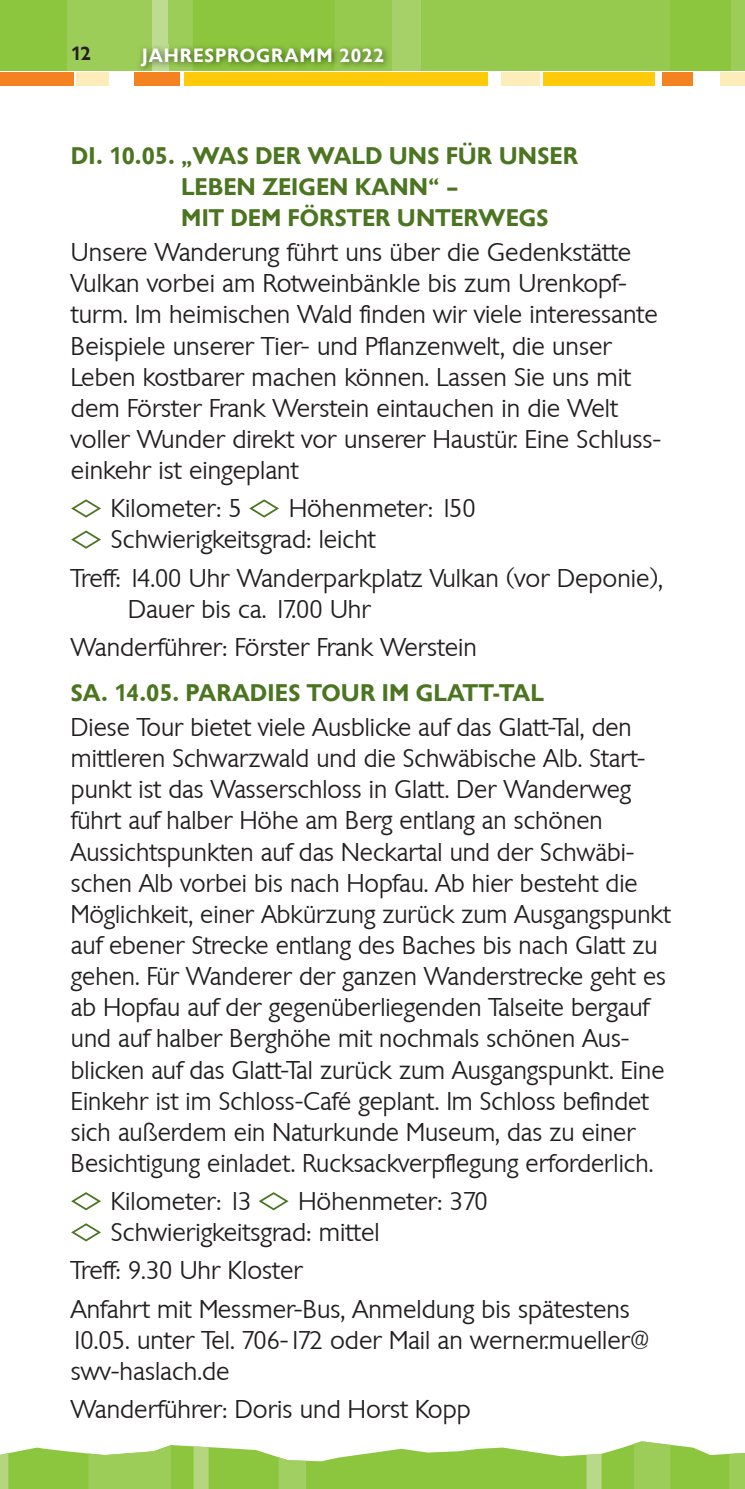
<style>
.page{position:relative;width:745px;height:1489px;background:#fff}
.page>*{position:absolute;margin:0;border:0;box-sizing:border-box;transform-origin:0 0}
.t1{font:300 25px/31.2px "Chantilly";color:#231f20}
.t2{font:700 25px/31px "Chantilly";color:#4b7520}
.t3{font:700 20px "Chantilly";letter-spacing:.04em;color:#fff}
.t4{font:700 20px "Chantilly";color:#231f20}
.s1{font-size:17.5px;color:#4b7520}
</style>
<div class="page">
<svg style="left:0;top:1441px;width:745px;height:47px"></svg>
<div style="left:0;top:0;width:744px;height:71px;background:#8bc63e"></div>
<div style="left:67px;top:0;width:126px;height:71px;background:#9ccd58"></div>
<div style="left:152px;top:0;width:16px;height:71px;background:#bddb91"></div>
<div style="left:335px;top:0;width:334px;height:71px;background:#96ca4f"></div>
<div style="left:392px;top:0;width:29px;height:71px;background:#a6d169"></div>
<div style="left:730px;top:0;width:14px;height:71px;background:#9ccd58"></div>
<img style="left:136px;top:44px;width:255px;height:27px">
<img style="left:152px;top:44px;width:16px;height:27px">
<svg style="left:744px;top:0;width:1px;height:86px"></svg>
<div style="left:719px;top:72px;width:25px;height:14px;background:#feedbb"></div>
<div style="left:184px;top:72px;width:304px;height:14px;background:#feca0a"></div>
<div style="left:543px;top:72px;width:111px;height:14px;background:#feca0a"></div>
<div style="left:134px;top:72px;width:46px;height:14px;background:#f58220"></div>
<div style="left:501px;top:72px;width:38px;height:14px;background:#feedbb"></div>
<div style="left:77px;top:72px;width:32px;height:14px;background:#feedbb"></div>
<div style="left:0;top:72px;width:73px;height:14px;background:#f58220"></div>
<div style="left:661px;top:72px;width:31px;height:14px;background:#f58220"></div>
<p class="t4" style="left:71px;top:43px;width:22px">12</p>
<p class="t3" style="left:142px;top:44px;width:243px">JAHRESPROGRAMM 2022</p>
<p class="t2" style="left:181px;top:141px;width:398px;text-indent:-110px">DI. 10.05. „WAS DER WALD UNS FÜR UNSER<br>LEBEN ZEIGEN KANN“ –<br>MIT DEM FÖRSTER UNTERWEGS</p>
<p class="t1" style="left:71px;top:237px;width:591px">Unsere Wanderung führt uns über die Gedenkstätte Vulkan vorbei am Rotweinbänkle bis zum Urenkopf&shy;turm. Im heimischen Wald finden wir viele interessante Beispiele unserer Tier- und Pflanzenwelt, die unser Leben kostbarer machen können. Lassen Sie uns mit dem Förster Frank Werstein eintauchen in die Welt voller Wunder direkt vor unserer Haustür. Eine Schluss&shy;einkehr ist eingeplant</p>
<p class="t1" style="left:71px;top:493px;width:406px"><span class="s1">◊</span> Kilometer: 5 <span class="s1">◊</span> Höhenmeter: 150 <span class="s1">◊</span> Schwierigkeitsgrad: leicht</p>
<p class="t1" style="left:128px;top:562px;width:536px;text-indent:-57px">Treff: 14.00 Uhr Wanderparkplatz Vulkan (vor Deponie),<br>Dauer bis ca. 17.00 Uhr</p>
<p class="t1" style="left:71px;top:631px;width:407px">Wanderführer: Förster Frank Werstein</p>
<p class="t2" style="left:71px;top:678px;width:474px">SA. 14.05. PARADIES TOUR IM GLATT-TAL</p>
<p class="t1" style="left:71px;top:711px;width:601px">Diese Tour bietet viele Ausblicke auf das Glatt-Tal, den mittleren Schwarzwald und die Schwäbische Alb. Start&shy;punkt ist das Wasserschloss in Glatt. Der Wanderweg führt auf halber Höhe am Berg entlang an schönen Aussichtspunkten auf das Neckartal und der Schwäbi&shy;schen Alb vorbei bis nach Hopfau. Ab hier besteht die Möglichkeit, einer Abkürzung zurück zum Ausgangspunkt auf ebener Strecke entlang des Baches bis nach Glatt zu gehen. Für Wanderer der ganzen Wanderstrecke geht es ab Hopfau auf der gegenüberliegenden Talseite bergauf und auf halber Berghöhe mit nochmals schönen Aus&shy;blicken auf das Glatt-Tal zurück zum Ausgangspunkt. Eine Einkehr ist im Schloss-Café geplant. Im Schloss befindet sich außerdem ein Naturkunde Museum, das zu einer Besichtigung einladet. Rucksackverpflegung erforderlich.</p>
<p class="t1" style="left:71px;top:1185px;width:418px"><span class="s1">◊</span> Kilometer: 13 <span class="s1">◊</span> Höhenmeter: 370 <span class="s1">◊</span> Schwierigkeitsgrad: mittel</p>
<p class="t1" style="left:71px;top:1251px;width:560px;line-height:38.2px">Treff: 9.30 Uhr Kloster<br>Anfahrt mit Messmer-Bus, Anmeldung bis spätestens</p>
<p class="t1" style="left:71px;top:1324px;width:581px">10.05. unter Tel. 706-172 oder Mail an werner.mueller@ swv-haslach.de</p>
<p class="t1" style="left:71px;top:1393px;width:401px">Wanderführer: Doris und Horst Kopp</p>
</div>
